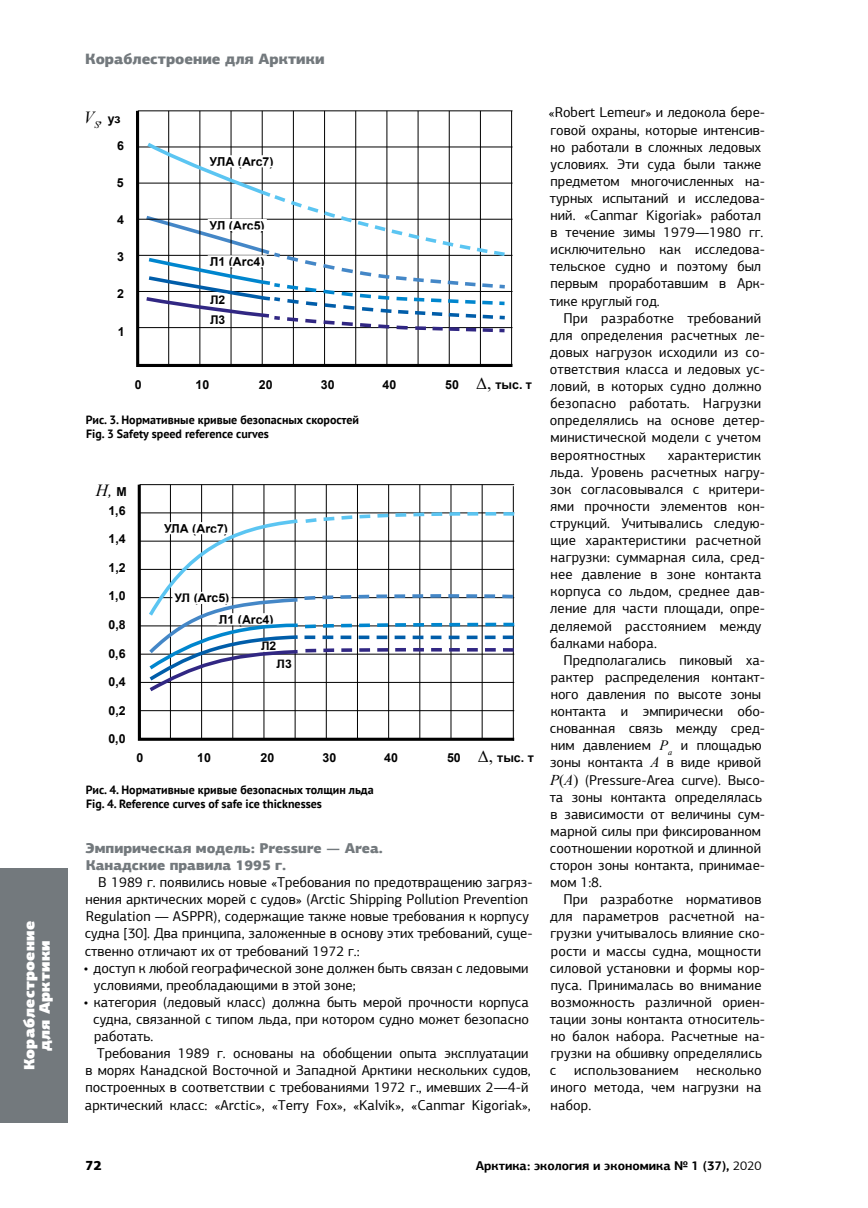
<style>
.page{position:relative;width:868px;height:1208px;background:#fff}
.page>*{position:absolute;margin:0;border:0;box-sizing:border-box;transform-origin:0 0}
.t1{font:italic 16.95px "Times New Roman";color:#000}
.t2{font:900 15px/15px "PF Agora Sans Pro";letter-spacing:.02em;color:#fff;text-align:center}
.t3{font:900 15px "PF Agora Sans Pro";color:#73797d}
.t4{font:14.25px/17.1px "PF Agora Sans Pro";color:#000}
.t5{font:900 14.25px/17.1px "PF Agora Sans Pro";color:#73797d}
.t6{font:900 13.5px "PF Agora Sans Pro";color:#000}
.t7{font:700 12.75px "PF Agora Sans Pro";color:#000}
.t8{font:700 12.3px/21.3px "Arial";color:#000}
.t9{font:700 12.15px/19.8px "Arial";color:#000}
.t10{font:700 12px/14.4px "PT Sans";color:#000}
.s1{font-family:"Arial";font-weight:700;font-style:normal;font-size:12.3px}
.s2{font-family:"Times New Roman";font-weight:400;font-size:16.95px}
.s3{font-family:"Times New Roman";font-style:italic}
.s4{font-family:"Times New Roman";font-style:italic;font-size:15px}
.s5{font-family:"Times New Roman";font-size:15px}
.s6{font-weight:400}
</style>
<div class="page">
<div style="left:0;top:868px;width:68px;height:255px;background:#73797d"></div>
<svg style="left:136px;top:110px;width:377px;height:257px"></svg>
<svg style="left:142px;top:139px;width:366px;height:195px"></svg>
<svg style="left:137px;top:484px;width:378px;height:257px"></svg>
<hr style="left:139px;top:654px;width:375px;height:1px;background:#000">
<hr style="left:139px;top:541px;width:375px;height:1px;background:#000">
<div style="left:208px;top:156px;width:67px;height:11px;background:#fff"></div>
<div style="left:208px;top:220px;width:58px;height:10px;background:#fff"></div>
<div style="left:208px;top:256px;width:58px;height:11px;background:#fff"></div>
<div style="left:208px;top:255px;width:59px;height:12px;border:2px solid #fff"></div>
<div style="left:208px;top:294px;width:19px;height:11px;background:#fff"></div>
<div style="left:208px;top:314px;width:19px;height:11px;background:#fff"></div>
<svg style="left:145px;top:510px;width:370px;height:184px"></svg>
<p class="t2" style="left:22px;top:1070px;width:151px;rotate:-90deg">Кораблестроение для Арктики</p>
<p class="t3" style="left:85px;top:49px;width:241px">Кораблестроение для Арктики</p>
<p class="t1" style="left:84px;top:105px;width:38px">V<sub>S</sub>, <span class="s1">уз</span></p>
<p class="t8" style="left:117px;top:135px;width:8px">6</p>
<p class="t8" style="left:117px;top:172px;width:8px">5</p>
<p class="t8" style="left:117px;top:209px;width:8px">4</p>
<p class="t8" style="left:117px;top:246px;width:8px">3</p>
<p class="t8" style="left:117px;top:284px;width:8px">2</p>
<p class="t8" style="left:118px;top:321px;width:8px">1</p>
<p class="t8" style="left:209px;top:151px;width:65px">УЛА (Arc7)</p>
<p class="t8" style="left:209px;top:215px;width:57px">УЛ (Arc5)</p>
<p class="t8" style="left:210px;top:251px;width:56px">Л1 (Arc4)</p>
<p class="t9" style="left:210px;top:290px;width:17px">Л2<br>Л3</p>
<p class="t8" style="left:135px;top:374px;width:8px">0</p>
<p class="t8" style="left:195px;top:374px;width:15px">10</p>
<p class="t8" style="left:259px;top:374px;width:15px">20</p>
<p class="t8" style="left:321px;top:374px;width:15px">30</p>
<p class="t8" style="left:382px;top:374px;width:15px">40</p>
<p class="t8" style="left:445px;top:374px;width:88px">50 <span class="s2">Δ,</span> тыс. т</p>
<p class="t10" style="left:86px;top:412px;width:274px">Рис. 3. Нормативные кривые безопасных скоростей<br>Fig. 3 Safety speed reference curves</p>
<p class="t1" style="left:96px;top:479px;width:33px">H, <span class="s1">М</span></p>
<p class="t8" style="left:108px;top:500px;width:19px">1,6</p>
<p class="t8" style="left:108px;top:528px;width:19px">1,4</p>
<p class="t8" style="left:108px;top:557px;width:19px">1,2</p>
<p class="t8" style="left:108px;top:585px;width:19px">1,0</p>
<p class="t8" style="left:108px;top:614px;width:19px">0,8</p>
<p class="t8" style="left:108px;top:643px;width:19px">0,6</p>
<p class="t8" style="left:108px;top:671px;width:19px">0,4</p>
<p class="t8" style="left:108px;top:700px;width:19px">0,2</p>
<p class="t8" style="left:108px;top:728px;width:19px">0,0</p>
<p class="t8" style="left:164px;top:518px;width:65px">УЛА (Arc7)</p>
<p class="t8" style="left:219px;top:587px;width:56px;text-indent:-45px">УЛ (Arc5)<br>Л1 (Arc4)</p>
<p class="t9" style="left:261px;top:636px;width:17px">Л2</p>
<p class="t9" style="left:276px;top:654px;width:17px">Л3</p>
<p class="t8" style="left:136px;top:747px;width:8px">0</p>
<p class="t8" style="left:197px;top:747px;width:15px">10</p>
<p class="t8" style="left:260px;top:747px;width:15px">20</p>
<p class="t8" style="left:322px;top:747px;width:15px">30</p>
<p class="t8" style="left:384px;top:747px;width:15px">40</p>
<p class="t8" style="left:447px;top:747px;width:88px">50 <span class="s2">Δ,</span> тыс. т</p>
<p class="t10" style="left:86px;top:782px;width:289px">Рис. 4. Нормативные кривые безопасных толщин льда<br>Fig. 4. Reference curves of safe ice thicknesses</p>
<p class="t5" style="left:85px;top:839px;width:299px">Эмпирическая модель: Pressure — Area.<br>Канадские правила 1995 г.</p>
<p class="t4" style="left:85px;top:873px;width:449px;text-indent:14px">В 1989 г. появились новые «Требования по предотвращению загряз&shy;нения арктических морей с судов» (Arctic Shipping Pollution Prevention Regulation — ASPPR), содержащие также новые требования к корпусу судна [30]. Два принципа, заложенные в основу этих требований, суще&shy;ственно отличают их от требований 1972 г.:</p>
<p class="t4" style="left:94px;top:959px;width:436px;text-indent:-10px">• доступ к любой географической зоне должен быть связан с ледовыми условиями, преобладающими в этой зоне;</p>
<p class="t4" style="left:84px;top:993px;width:447px">• категория (ледовый класс) должна быть мерой прочности корпуса</p>
<p class="t4" style="left:93px;top:1010px;width:437px">судна, связанной с типом льда, при котором судно может безопасно</p>
<p class="t4" style="left:94px;top:1027px;width:61px">работать.</p>
<p class="t4" style="left:97px;top:1044px;width:433px">Требования 1989 г. основаны на обобщении опыта эксплуатации</p>
<p class="t4" style="left:85px;top:1062px;width:447px">в морях Канадской Восточной и Западной Арктики нескольких судов,</p>
<p class="t4" style="left:85px;top:1079px;width:444px">построенных в соответствии с требованиями 1972 г., имевших 2—4‑й</p>
<p class="t4" style="left:85px;top:1096px;width:447px">арктический класс: «Arctic», «Terry Fox», «Kalvik», «Canmar Kigoriak»,</p>
<p class="t4" style="left:548px;top:104px;width:218px">«Robert Lemeur» и ледокола бере&shy;говой охраны, которые интенсив&shy;но работали в сложных ледовых условиях. Эти суда были также предметом многочисленных на&shy;турных испытаний и исследова&shy;ний. «Canmar Kigoriak» работал в течение зимы 1979—1980 гг. исключительно как исследова&shy;тельское судно и поэтому был первым проработавшим в Арк&shy;тике круглый год.</p>
<p class="t4" style="left:550px;top:309px;width:217px;text-indent:14px">При разработке требований для определения расчетных ле&shy;довых нагрузок исходили из со&shy;ответствия класса и ледовых ус&shy;ловий, в которых судно должно безопасно работать. Нагрузки определялись на основе детер&shy;министической модели с учетом вероятностных</p>
<p class="t4" style="left:550px;top:446px;width:217px;text-indent:118px">характеристик льда. Уровень расчетных нагру&shy;зок согласовывался с критери&shy;ями прочности элементов кон&shy;струкций. Учитывались следую&shy;щие характеристики расчетной нагрузки: суммарная сила, сред&shy;нее давление в зоне контакта корпуса со льдом, среднее дав&shy;ление для части площади, опре&shy;деляемой расстоянием между балками набора.</p>
<p class="t4" style="left:549px;top:651px;width:217px;text-indent:14px">Предполагались пиковый ха&shy;рактер распределения контакт&shy;ного давления по высоте зоны контакта и эмпирически обо&shy;снованная связь между сред&shy;ним давлением <span class="s3">P</span><sub>a</sub> и площадью зоны контакта <span class="s4">A</span> в виде кривой<br><span class="s4">P</span><span class="s5">(</span><span class="s4">A</span><span class="s5">)</span> (Pressure-Area curve). Высо&shy;та зоны контакта определялась в зависимости от величины сум&shy;марной силы при фиксированном соотношении короткой и длинной сторон зоны контакта, принимае&shy;мом 1:8.</p>
<p class="t4" style="left:549px;top:891px;width:217px;text-indent:14px">При разработке нормативов для параметров расчетной на&shy;грузки учитывалось влияние ско&shy;рости и массы судна, мощности силовой установки и формы кор&shy;пуса. Принималась во внимание возможность различной ориен&shy;тации зоны контакта относитель&shy;но балок набора. Расчетные на&shy;грузки на обшивку определялись с использованием несколько иного метода, чем нагрузки на набор.</p>
<p class="t6" style="left:85px;top:1156px;width:18px">72</p>
<p class="t7" style="left:475px;top:1157px;width:287px">Арктика: экология и экономика № 1 (37), <span class="s6">2020</span></p>
</div>
